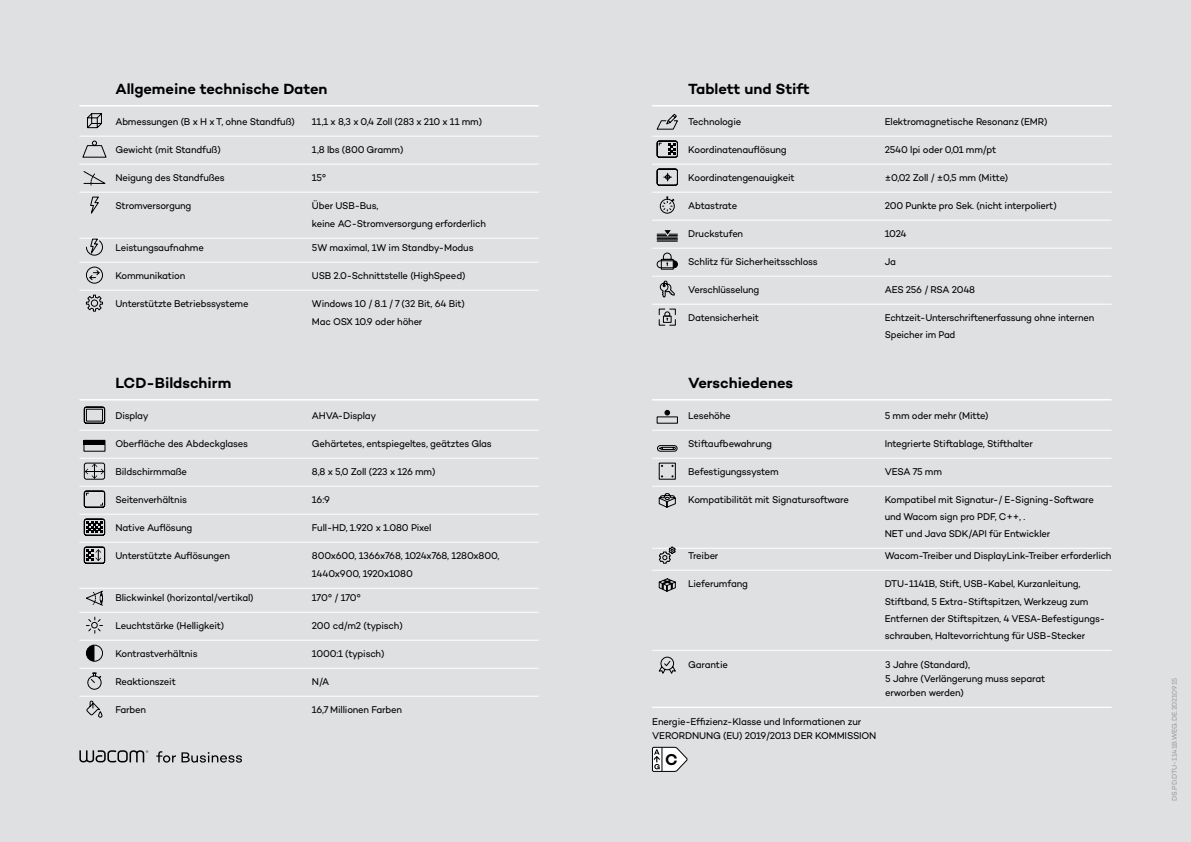
<style>
.page{position:relative;width:1191px;height:842px;background:#dee0e1}
.page>*{position:absolute;margin:0;border:0;box-sizing:border-box;transform-origin:0 0}
.t1{font:600 16px "Campton Wacom";color:#000}
.t2{font:600 15px "Campton Wacom";letter-spacing:-.005em;color:#000}
.t3{font:10px/18px "Campton Wacom";letter-spacing:-.02em;color:#000;scale:.95 1}
.t4{font:10px/17px "Campton Wacom";letter-spacing:-.02em;color:#000;scale:.94 1}
.t5{font:7px "Campton Wacom";letter-spacing:-.01em;color:#9b9d9d}
</style>
<div class="page">
<svg style="left:79px;top:750px;width:163px;height:13px"></svg>
<hr style="left:79px;top:105px;width:460px;height:2px;background:#fff">
<hr style="left:79px;top:136px;width:460px;height:1px;background:#fff">
<hr style="left:79px;top:164px;width:460px;height:1px;background:#fff">
<hr style="left:79px;top:192px;width:460px;height:1px;background:#fff">
<hr style="left:79px;top:238px;width:460px;height:1px;background:#fff">
<hr style="left:79px;top:262px;width:460px;height:1px;background:#fff">
<hr style="left:79px;top:290px;width:460px;height:1px;background:#fff">
<hr style="left:79px;top:399px;width:460px;height:2px;background:#fff">
<hr style="left:79px;top:430px;width:460px;height:1px;background:#fff">
<hr style="left:79px;top:458px;width:460px;height:1px;background:#fff">
<hr style="left:79px;top:486px;width:460px;height:1px;background:#fff">
<hr style="left:79px;top:514px;width:460px;height:1px;background:#fff">
<hr style="left:79px;top:542px;width:460px;height:1px;background:#fff">
<hr style="left:79px;top:588px;width:460px;height:1px;background:#fff">
<hr style="left:79px;top:612px;width:460px;height:1px;background:#fff">
<hr style="left:79px;top:640px;width:460px;height:1px;background:#fff">
<hr style="left:79px;top:668px;width:460px;height:1px;background:#fff">
<hr style="left:79px;top:696px;width:460px;height:1px;background:#fff">
<svg style="left:87px;top:113px;width:15px;height:16px"></svg>
<svg style="left:82px;top:140px;width:25px;height:18px"></svg>
<svg style="left:83px;top:171px;width:23px;height:15px"></svg>
<svg style="left:90px;top:196px;width:9px;height:18px"></svg>
<svg style="left:86px;top:238px;width:17px;height:18px"></svg>
<svg style="left:86px;top:266px;width:17px;height:18px"></svg>
<svg style="left:86px;top:294px;width:17px;height:18px"></svg>
<svg style="left:84px;top:406px;width:21px;height:18px"></svg>
<hr style="left:84px;top:440px;width:21px;height:4px;background:#000">
<div style="left:84px;top:463px;width:21px;height:17px;border:1px solid #000;border-radius:2px"></div>
<svg style="left:85px;top:463px;width:19px;height:16px"></svg>
<svg style="left:84px;top:490px;width:21px;height:18px"></svg>
<svg style="left:84px;top:518px;width:21px;height:18px"></svg>
<svg style="left:84px;top:546px;width:21px;height:18px"></svg>
<svg style="left:86px;top:590px;width:17px;height:16px"></svg>
<svg style="left:86px;top:616px;width:17px;height:18px"></svg>
<div style="left:86px;top:645px;width:17px;height:17px;border:1px solid #000;border-radius:50%"></div>
<svg style="left:86px;top:645px;width:8px;height:16px"></svg>
<svg style="left:87px;top:672px;width:15px;height:18px"></svg>
<svg style="left:86px;top:700px;width:17px;height:18px"></svg>
<hr style="left:652px;top:105px;width:459px;height:2px;background:#fff">
<hr style="left:652px;top:136px;width:459px;height:1px;background:#fff">
<hr style="left:652px;top:164px;width:459px;height:1px;background:#fff">
<hr style="left:652px;top:192px;width:459px;height:1px;background:#fff">
<hr style="left:652px;top:220px;width:459px;height:1px;background:#fff">
<hr style="left:652px;top:248px;width:459px;height:1px;background:#fff">
<hr style="left:652px;top:276px;width:459px;height:1px;background:#fff">
<hr style="left:652px;top:304px;width:459px;height:1px;background:#fff">
<hr style="left:652px;top:399px;width:459px;height:2px;background:#fff">
<hr style="left:652px;top:430px;width:459px;height:1px;background:#fff">
<hr style="left:652px;top:458px;width:459px;height:1px;background:#fff">
<hr style="left:652px;top:486px;width:459px;height:1px;background:#fff">
<hr style="left:652px;top:548px;width:459px;height:1px;background:#fff">
<hr style="left:652px;top:570px;width:459px;height:1px;background:#fff">
<hr style="left:652px;top:650px;width:459px;height:1px;background:#fff">
<hr style="left:652px;top:707px;width:459px;height:1px;background:#fff">
<svg style="left:656px;top:113px;width:22px;height:17px"></svg>
<svg style="left:656px;top:140px;width:22px;height:18px"></svg>
<svg style="left:656px;top:168px;width:22px;height:18px"></svg>
<svg style="left:659px;top:196px;width:16px;height:18px"></svg>
<svg style="left:657px;top:230px;width:20px;height:12px"></svg>
<div style="left:657px;top:260px;width:21px;height:8px;border:1px solid #000;border-radius:3px"></div>
<svg style="left:660px;top:252px;width:17px;height:18px"></svg>
<svg style="left:659px;top:280px;width:16px;height:18px"></svg>
<svg style="left:658px;top:308px;width:18px;height:18px"></svg>
<svg style="left:664px;top:410px;width:6px;height:5px"></svg>
<svg style="left:657px;top:445px;width:21px;height:7px"></svg>
<svg style="left:658px;top:493px;width:18px;height:15px"></svg>
<svg style="left:658px;top:546px;width:18px;height:18px"></svg>
<svg style="left:658px;top:578px;width:18px;height:14px"></svg>
<svg style="left:658px;top:656px;width:18px;height:18px"></svg>
<svg style="left:652px;top:747px;width:36px;height:25px"></svg>
<h2 class="t2" style="left:115px;top:79px;width:213px">Allgemeine technische Daten</h2>
<p class="t3" style="left:115px;top:112px;width:190px">Abmessungen (B x H x T, ohne Standfuß)</p>
<p class="t3" style="left:312px;top:112px;width:181px">11,1 x 8,3 x 0,4 Zoll (283 x 210 x 11 mm)</p>
<p class="t3" style="left:115px;top:140px;width:112px">Gewicht (mit Standfuß)</p>
<p class="t3" style="left:312px;top:140px;width:98px">1,8 lbs (800 Gramm)</p>
<p class="t3" style="left:115px;top:168px;width:117px">Neigung des Standfußes</p>
<p class="t3" style="left:312px;top:168px;width:17px">15°</p>
<p class="t3" style="left:115px;top:196px;width:82px">Stromversorgung</p>
<p class="t3" style="left:312px;top:196px;width:185px">Über USB-Bus,<br>keine AC-Stromversorgung erforderlich</p>
<p class="t3" style="left:115px;top:238px;width:95px">Leistungsaufnahme</p>
<p class="t3" style="left:312px;top:238px;width:172px">5W maximal, 1W im Standby-Modus</p>
<p class="t3" style="left:115px;top:266px;width:75px">Kommunikation</p>
<p class="t3" style="left:312px;top:266px;width:163px">USB 2.0-Schnittstelle (HighSpeed)</p>
<p class="t3" style="left:115px;top:294px;width:142px">Unterstützte Betriebssysteme</p>
<p class="t3" style="left:312px;top:294px;width:163px">Windows 10 / 8.1 / 7 (32 Bit, 64 Bit)<br>Mac OSX 10.9 oder höher</p>
<h2 class="t2" style="left:115px;top:373px;width:118px">LCD-Bildschirm</h2>
<p class="t3" style="left:115px;top:406px;width:36px">Display</p>
<p class="t3" style="left:312px;top:406px;width:69px">AHVA-Display</p>
<p class="t3" style="left:115px;top:434px;width:141px">Oberfläche des Abdeckglases</p>
<p class="t3" style="left:312px;top:434px;width:191px">Gehärtetes, entspiegeltes, geätztes Glas</p>
<p class="t3" style="left:115px;top:462px;width:77px">Bildschirmmaße</p>
<p class="t3" style="left:312px;top:462px;width:131px">8,8 x 5,0 Zoll (223 x 126 mm)</p>
<p class="t3" style="left:115px;top:490px;width:77px">Seitenverhältnis</p>
<p class="t3" style="left:312px;top:490px;width:20px">16:9</p>
<p class="t3" style="left:115px;top:518px;width:83px">Native Auflösung</p>
<p class="t3" style="left:312px;top:518px;width:127px">Full-HD, 1.920 x 1.080 Pixel</p>
<p class="t3" style="left:115px;top:546px;width:122px">Unterstützte Auflösungen</p>
<p class="t3" style="left:312px;top:546px;width:199px">800x600, 1366x768, 1024x768, 1280x800,<br>1440x900, 1920x1080</p>
<p class="t3" style="left:115px;top:588px;width:147px">Blickwinkel (horizontal/vertikal)</p>
<p class="t3" style="left:312px;top:588px;width:53px">170° / 170°</p>
<p class="t3" style="left:115px;top:616px;width:116px">Leuchtstärke (Helligkeit)</p>
<p class="t3" style="left:312px;top:616px;width:97px">200 cd/m2 (typisch)</p>
<p class="t3" style="left:115px;top:644px;width:88px">Kontrastverhältnis</p>
<p class="t3" style="left:312px;top:644px;width:78px">1000:1 (typisch)</p>
<p class="t3" style="left:115px;top:672px;width:65px">Reaktionszeit</p>
<p class="t3" style="left:312px;top:672px;width:20px">N/A</p>
<p class="t3" style="left:115px;top:700px;width:34px">Farben</p>
<p class="t3" style="left:312px;top:700px;width:96px">16,7 Millionen Farben</p>
<h2 class="t2" style="left:688px;top:79px;width:123px">Tablett und Stift</h2>
<p class="t3" style="left:688px;top:112px;width:57px">Technologie</p>
<p class="t3" style="left:884px;top:112px;width:173px">Elektromagnetische Resonanz (EMR)</p>
<p class="t3" style="left:688px;top:140px;width:105px">Koordinatenauflösung</p>
<p class="t3" style="left:884px;top:140px;width:119px">2540 lpi oder 0,01 mm/pt</p>
<p class="t3" style="left:688px;top:168px;width:114px">Koordinatengenauigkeit</p>
<p class="t3" style="left:884px;top:168px;width:131px">±0,02 Zoll / ±0,5 mm (Mitte)</p>
<p class="t3" style="left:688px;top:196px;width:53px">Abtastrate</p>
<p class="t3" style="left:884px;top:196px;width:182px">200 Punkte pro Sek. (nicht interpoliert)</p>
<p class="t3" style="left:688px;top:224px;width:59px">Druckstufen</p>
<p class="t3" style="left:884px;top:224px;width:24px">1024</p>
<p class="t3" style="left:688px;top:252px;width:138px">Schlitz für Sicherheitsschloss</p>
<p class="t3" style="left:884px;top:252px;width:13px">Ja</p>
<p class="t3" style="left:688px;top:280px;width:76px">Verschlüsselung</p>
<p class="t3" style="left:884px;top:280px;width:97px">AES 256 / RSA 2048</p>
<p class="t3" style="left:688px;top:308px;width:76px">Datensicherheit</p>
<p class="t4" style="left:884px;top:308px;width:224px">Echtzeit-Unterschriftenerfassung ohne internen<br>Speicher im Pad</p>
<h2 class="t2" style="left:688px;top:373px;width:106px">Verschiedenes</h2>
<p class="t3" style="left:688px;top:406px;width:46px">Lesehöhe</p>
<p class="t3" style="left:884px;top:406px;width:111px">5 mm oder mehr (Mitte)</p>
<p class="t3" style="left:688px;top:434px;width:90px">Stiftaufbewahrung</p>
<p class="t3" style="left:884px;top:434px;width:157px">Integrierte Stiftablage, Stifthalter</p>
<p class="t3" style="left:688px;top:462px;width:97px">Befestigungssystem</p>
<p class="t3" style="left:884px;top:462px;width:62px">VESA 75 mm</p>
<p class="t3" style="left:688px;top:490px;width:171px">Kompatibilität mit Signatursoftware</p>
<p class="t3" style="left:884px;top:490px;width:222px;line-height:17px">Kompatibel mit Signatur-/ E-Signing-Software und Wacom sign pro PDF, C++, .<br>NET und Java SDK/API für Entwickler</p>
<p class="t3" style="left:688px;top:546px;width:33px">Treiber</p>
<p class="t3" style="left:884px;top:546px;width:240px">Wacom-Treiber und DisplayLink-Treiber erforderlich</p>
<p class="t3" style="left:688px;top:574px;width:64px">Lieferumfang</p>
<p class="t3" style="left:884px;top:574px;width:216px">DTU-1141B, Stift, USB-Kabel, Kurzanleitung,<br>Stiftband, 5 Extra-Stiftspitzen, Werkzeug zum</p>
<p class="t3" style="left:884px;top:609px;width:233px;line-height:17px">Entfernen der Stiftspitzen, 4 VESA-Befestigungs&shy;schrauben, Haltevorrichtung für USB-Stecker</p>
<p class="t3" style="left:688px;top:655px;width:43px">Garantie</p>
<p class="t3" style="left:885px;top:657px;width:170px;line-height:14px">3 Jahre (Standard),<br>5 Jahre (Verlängerung muss separat erworben werden)</p>
<p class="t3" style="left:652px;top:714px;width:238px;line-height:14px">Energie-Effizienz-Klasse und Informationen zur<br>VERORDNUNG (EU) 2019/2013 DER KOMMISSION</p>
<h1 class="t1" style="left:665px;top:749px;width:14px">C</h1>
<p class="t5" style="left:1170px;top:801px;width:125px;rotate:-90deg">DS.PD.DTU-1141B.WEG.DE.20210915</p>
</div>
